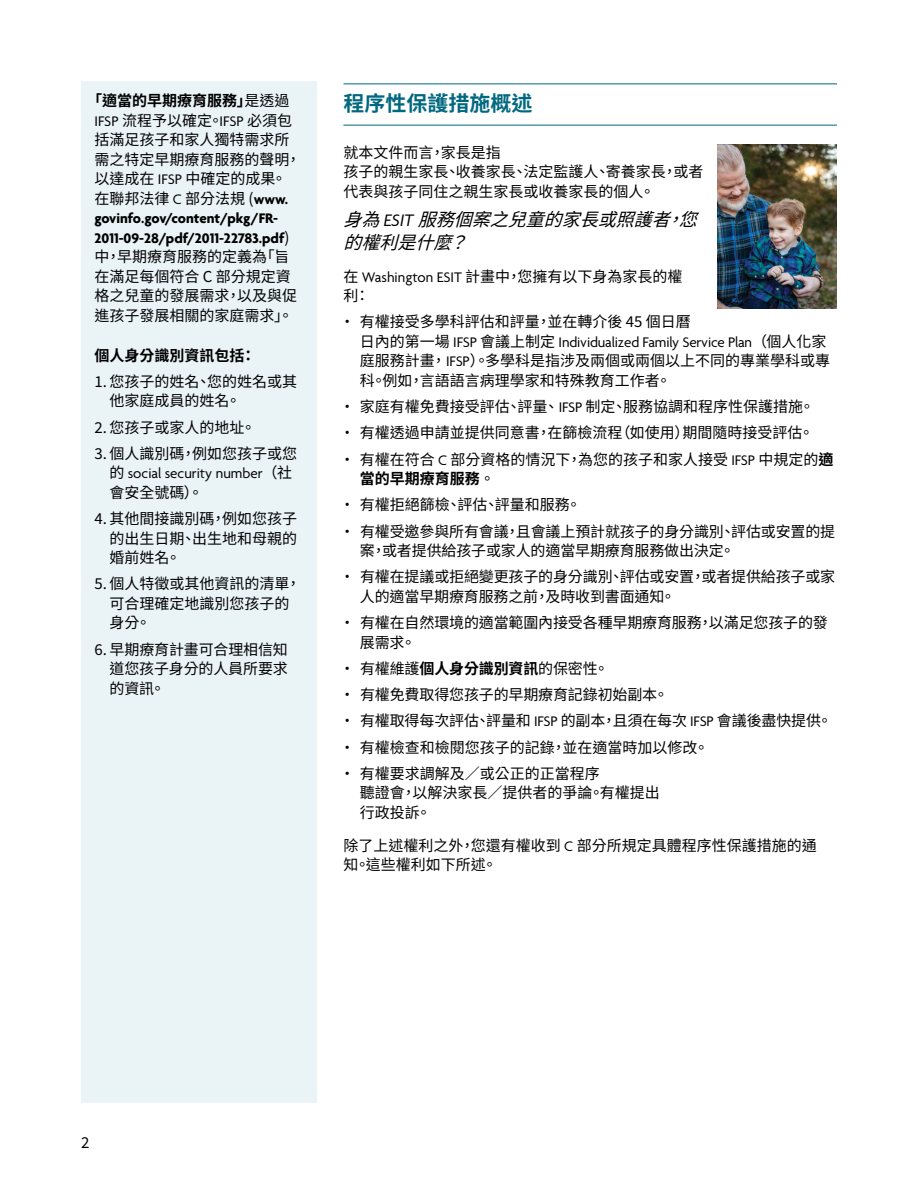
<style>
.page{position:relative;width:918px;height:1188px;background:#fff}
.page>*{position:absolute;margin:0;border:0;box-sizing:border-box;transform-origin:0 0}
.t1{font:700 21px "Source Han Sans TW";color:#00687f}
.t2{font:italic 18px/22.5px "Source Han Sans TW";color:#000}
.t3{font:15px/19.5px "Source Han Sans TW";color:#000}
.t4{font:15px "Agenda";letter-spacing:-.01em;color:#000}
.t5{font:700 15px/19.5px "Agenda";color:#000}
.t6{font:700 15px "Source Han Sans TW";color:#000}
.s1{font-weight:700}
.s2{font-family:"Agenda"}
.s3{font-family:"Agenda";font-weight:700}
.s4{font-family:"Source Han Sans TW";font-weight:400}
.s5{font-family:"Source Han Sans TW"}
</style>
<div class="page">
<div style="left:81px;top:81px;width:235px;height:1021px;background:#eaf3f6"></div>
<hr style="left:343px;top:84px;width:494px;height:1px;background:#00687f">
<hr style="left:343px;top:125px;width:494px;height:1px;background:#00687f">
<img style="left:718px;top:145px;width:119px;height:164px">
<p class="t3" style="left:94px;top:92px;width:208px;text-indent:-7px"><span class="s1">「適當的早期療育服務」</span>是透過<br><span class="s2">IFSP</span> 流程予以確定。<span class="s2">IFSP</span> 必須包括滿足孩子和家人獨特需求所需之特定早期療育服務的聲明，以達成在 <span class="s2">IFSP</span> 中確定的成果。在聯邦法律 <span class="s2">C</span> 部分法規 (<span class="s3">www.</span></p>
<p class="t5" style="left:94px;top:210px;width:196px">govinfo.gov/content/pkg/FR-<br>2011-09-28/pdf/2011-22783.pdf<span class="s4">)</span></p>
<p class="t3" style="left:94px;top:248px;width:204px">中，早期療育服務的定義為「旨在滿足每個符合 C 部分規定資格之兒童的發展需求，以及與促進孩子發展相關的家庭需求」。</p>
<p class="t6" style="left:94px;top:347px;width:163px">個人身分識別資訊包括：</p>
<p class="t3" style="left:110px;top:372px;width:189px;text-indent:-15px">1. 您孩子的姓名、您的姓名或其他家庭成員的姓名。</p>
<p class="t3" style="left:94px;top:418px;width:163px">2. 您孩子或家人的地址。</p>
<p class="t3" style="left:94px;top:444px;width:204px">3. 個人識別碼，例如您孩子或您</p>
<p class="t4" style="left:110px;top:466px;width:184px"><span class="s5">的</span> social security number<span class="s5">（社</span></p>
<p class="t3" style="left:110px;top:483px;width:95px">會安全號碼）。</p>
<p class="t3" style="left:110px;top:509px;width:189px;text-align:justify;text-indent:-15px">4. 其他間接識別碼，例如您孩子的出生日期、出生地和母親的婚前姓名。</p>
<p class="t3" style="left:110px;top:575px;width:193px;text-indent:-15px">5. 個人特徵或其他資訊的清單，可合理確定地識別您孩子的身分。</p>
<p class="t3" style="left:110px;top:640px;width:180px;text-align:justify;text-indent:-15px">6. 早期療育計畫可合理相信知道您孩子身分的人員所要求的資訊。</p>
<h1 class="t1" style="left:343px;top:92px;width:191px">程序性保護措施概述</h1>
<p class="t3" style="left:343px;top:143px;width:362px">就本文件而言，家長是指<br>孩子的親生家長、收養家長、法定監護人、寄養家長，或者代表與孩子同住之親生家長或收養家長的個人。</p>
<p class="t2" style="left:343px;top:209px;width:369px">身為<span class="s2">E S I T</span> 服務個案之兒童的家長或照護者，您的權利是什麼？</p>
<p class="t3" style="left:343px;top:267px;width:341px">在 <span class="s2">Washington ESIT</span> 計畫中，您擁有以下身為家長的權利：</p>
<p class="t3" style="left:340px;top:312px;width:353px">• 有權接受多學科評估和評量，並在轉介後 45 個日曆</p>
<p class="t4" style="left:360px;top:334px;width:468px"><span class="s5">日內的第一場</span> IFSP <span class="s5">會議上制定</span> Individualized Family Service Plan<span class="s5">（個人化家</span></p>
<p class="t3" style="left:360px;top:351px;width:472px">庭服務計畫，<span class="s2">IFSP</span>）。多學科是指涉及兩個或兩個以上不同的專業學科或專科。例如，言語語言病理學家和特殊教育工作者。</p>
<p class="t3" style="left:340px;top:397px;width:476px">• 家庭有權免費接受評估、評量、<span class="s2">IFSP</span> 制定、服務協調和程序性保護措施。</p>
<p class="t3" style="left:340px;top:423px;width:476px">• 有權透過申請並提供同意書，在篩檢流程（如使用）期間隨時接受評估。</p>
<p class="t3" style="left:360px;top:450px;width:475px;text-indent:-20px">• 有權在符合 <span class="s2">C</span> 部分資格的情況下，為您的孩子和家人接受 <span class="s2">IFSP</span> 中規定的<span class="s1">適當的早期療育服務</span>。</p>
<p class="t3" style="left:340px;top:495px;width:243px">• 有權拒絕篩檢、評估、評量和服務。</p>
<p class="t3" style="left:360px;top:522px;width:477px;text-indent:-20px">• 有權受邀參與所有會議，且會議上預計就孩子的身分識別、評估或安置的提案，或者提供給孩子或家人的適當早期療育服務做出決定。</p>
<p class="t3" style="left:360px;top:567px;width:477px;text-indent:-20px">• 有權在提議或拒絕變更孩子的身分識別、評估或安置，或者提供給孩子或家人的適當早期療育服務之前，及時收到書面通知。</p>
<p class="t3" style="left:360px;top:613px;width:469px;text-indent:-20px">• 有權在自然環境的適當範圍內接受各種早期療育服務，以滿足您孩子的發展需求。</p>
<p class="t3" style="left:340px;top:659px;width:271px">• 有權維護<span class="s1">個人身分識別資訊</span>的保密性。</p>
<p class="t3" style="left:340px;top:685px;width:330px">• 有權免費取得您孩子的早期療育記錄初始副本。</p>
<p class="t3" style="left:340px;top:711px;width:494px">• 有權取得每次評估、評量和 <span class="s2">IFSP</span> 的副本，且須在每次 <span class="s2">IFSP</span> 會議後盡快提供。</p>
<p class="t3" style="left:340px;top:738px;width:371px">• 有權檢查和檢閱您孩子的記錄，並在適當時加以修改。</p>
<p class="t3" style="left:360px;top:764px;width:302px;text-indent:-20px">• 有權要求調解及／或公正的正當程序<br>聽證會，以解決家長／提供者的爭論。有權提出行政投訴。</p>
<p class="t3" style="left:343px;top:836px;width:475px">除了上述權利之外，您還有權收到 <span class="s2">C</span> 部分所規定具體程序性保護措施的通知。這些權利如下所述。</p>
<p class="t3" style="left:81px;top:1133px;width:10px">2</p>
</div>
